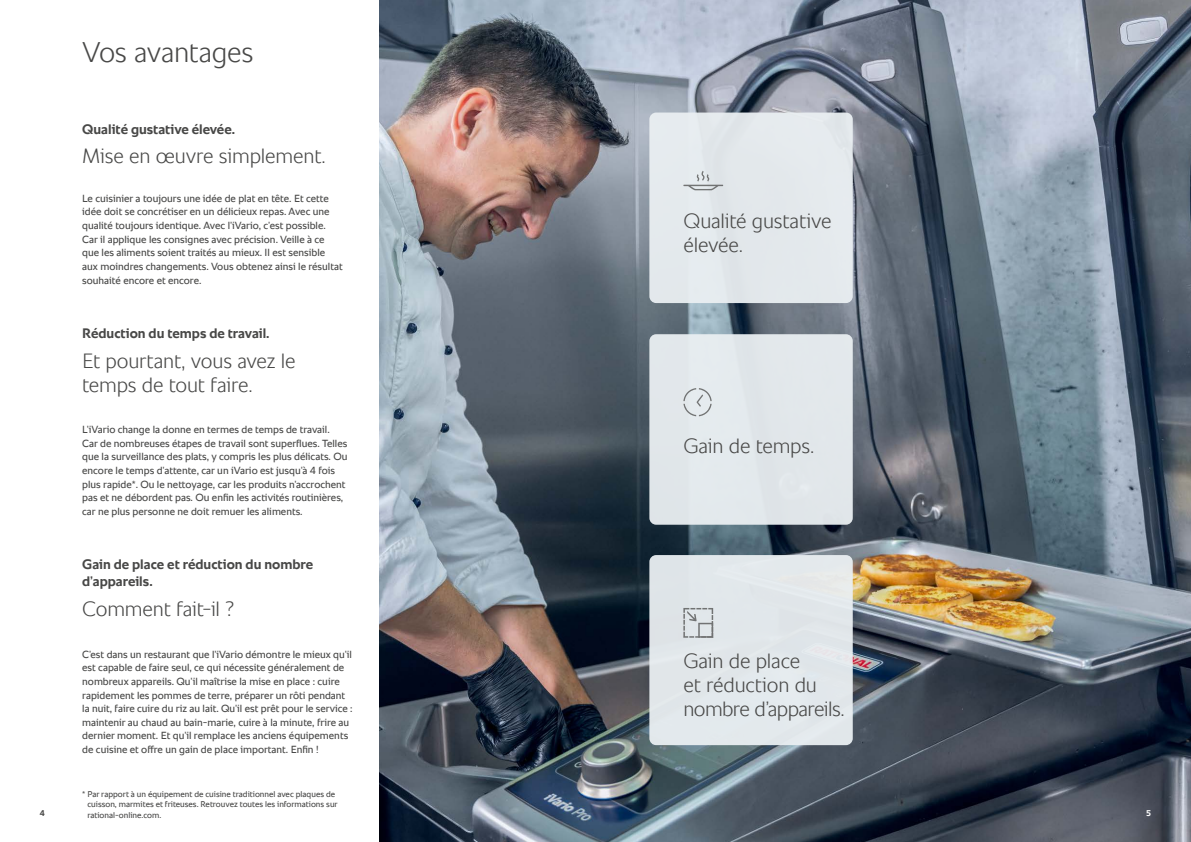
<style>
.page{position:relative;width:1191px;height:842px;background:#fff}
.page>*{position:absolute;margin:0;border:0;box-sizing:border-box;transform-origin:0 0}
.t1{font:300 29px "RATIONAL Sans TT";letter-spacing:-.01em;color:#484847}
.t2{font:300 21px/24px "RATIONAL Sans TT";letter-spacing:-.01em;color:#484847}
.t3{font:700 14px/17px "RATIONAL Sans TT";color:#484847}
.t4{font:10.5px/13.6px "RATIONAL Sans TT";color:#484847}
.t5{font:8.5px/10.2px "RATIONAL Sans TT";color:#484847;text-align:right}
.t6{font:700 8.5px "RATIONAL Sans TT";color:#484847}
.t7{font:700 8.5px "RATIONAL Sans TT";color:#fff}
</style>
<div class="page">
<img style="left:380px;top:0;width:811px;height:842px">
<div style="left:649px;top:113px;width:203px;height:190px;background:#eaeff2;border-radius:7px"></div>
<svg style="left:683px;top:171px;width:40px;height:19px"></svg>
<div style="left:649px;top:555px;width:203px;height:190px;background:#e2e7eb;border-radius:7px"></div>
<svg style="left:683px;top:608px;width:30px;height:30px"></svg>
<div style="left:649px;top:334px;width:203px;height:191px;background:#e2e7eb;border-radius:7px"></div>
<svg style="left:683px;top:388px;width:28px;height:28px"></svg>
<h1 class="t1" style="left:82px;top:32px;width:173px">Vos avantages</h1>
<h3 class="t3" style="left:82px;top:121px;width:154px">Qualité gustative élevée.</h3>
<h2 class="t2" style="left:82px;top:144px;width:245px">Mise en œuvre simplement.</h2>
<p class="t4" style="left:82px;top:192px;width:262px">Le cuisinier a toujours une idée de plat en tête. Et cette idée doit se concrétiser en un délicieux repas. Avec une qualité toujours identique. Avec l’iVario, c’est possible.<br>Car il applique les consignes avec précision. Veille à ce que les aliments soient traités au mieux. Il est sensible aux moindres changements. Vous obtenez ainsi le résultat souhaité encore et encore.</p>
<h3 class="t3" style="left:82px;top:325px;width:189px">Réduction du temps de travail.</h3>
<h2 class="t2" style="left:82px;top:348px;width:215px">Et pourtant, vous avez le temps de tout faire.</h2>
<p class="t4" style="left:82px;top:423px;width:267px">L’iVario change la donne en termes de temps de travail.<br>Car de nombreuses étapes de travail sont superflues. Telles que la surveillance des plats, y compris les plus délicats. Ou encore le temps d’attente, car un iVario est jusqu’à 4 fois plus rapide*. Ou le nettoyage, car les produits n’accrochent pas et ne débordent pas. Ou enfin les activités routinières, car ne plus personne ne doit remuer les aliments.</p>
<h3 class="t3" style="left:82px;top:556px;width:232px">Gain de place et réduction du nombre d’appareils.</h3>
<h2 class="t2" style="left:82px;top:597px;width:153px">Comment fait-il ?</h2>
<p class="t4" style="left:82px;top:647px;width:272px">C’est dans un restaurant que l’iVario démontre le mieux qu’il est capable de faire seul, ce qui nécessite généralement de nombreux appareils. Qu’il maîtrise la mise en place : cuire rapidement les pommes de terre, préparer un rôti pendant la nuit, faire cuire du riz au lait. Qu’il est prêt pour le service : maintenir au chaud au bain-marie, cuire à la minute, frire au dernier moment. Et qu’il remplace les anciens équipements de cuisine et offre un gain de place important. Enfin !</p>
<h2 class="t2" style="left:683px;top:209px;width:150px">Qualité gustative élevée.</h2>
<h2 class="t2" style="left:683px;top:434px;width:133px">Gain de temps.</h2>
<h2 class="t2" style="left:683px;top:649px;width:163px">Gain de place<br>et réduction du nombre d’appareils.</h2>
<p class="t5" style="left:82px;top:789px;width:257px">* Par rapport à un équipement de cuisine traditionnel avec plaques de cuisson, marmites et friteuses. Retrouvez toutes les informations sur</p>
<p class="t6" style="left:40px;top:807px;width:7px">4</p>
<p class="t5" style="left:87px;top:810px;width:75px">rational-online.com.</p>
<p class="t7" style="left:1146px;top:807px;width:7px">5</p>
</div>
